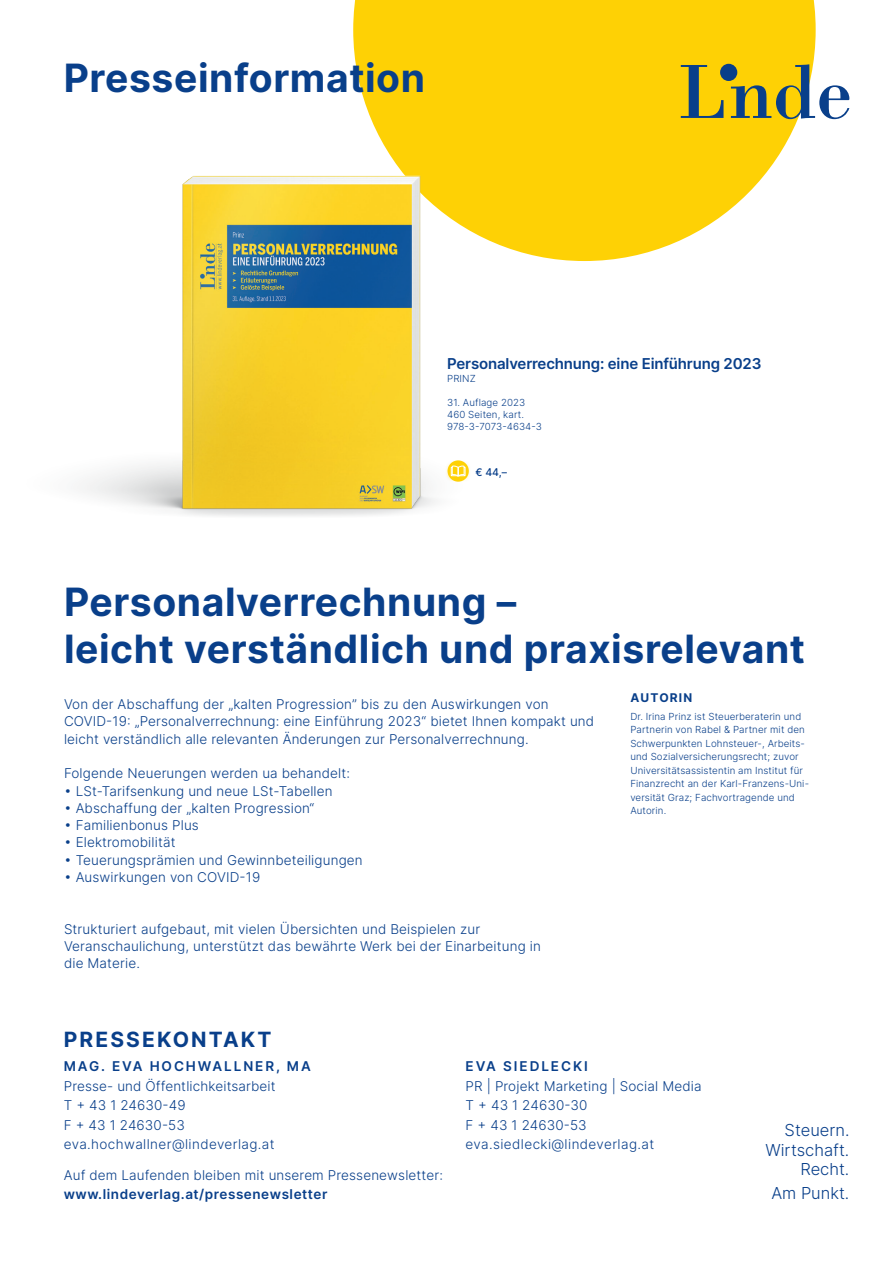
<style>
.page{position:relative;width:893px;height:1263px;background:#fff}
.page>*{position:absolute;margin:0;border:0;box-sizing:border-box;transform-origin:0 0}
.t1{font:700 39px/46.8px "Inter";letter-spacing:.015em;color:#093f8a}
.t2{font:700 21px "Inter";letter-spacing:.1em;color:#093f8a}
.t3{font:300 16.5px/19.5px "Inter";color:#093f8a;text-align:right}
.t4{font:600 15px "Inter";letter-spacing:-.01em;color:#093f8a}
.t5{font:300 13.5px/19.5px "Inter";letter-spacing:.01em;color:#093f8a}
.t6{font:600 13.5px "Inter";letter-spacing:.04em;color:#093f8a}
.t7{font:600 13.5px "Inter";letter-spacing:.14em;color:#093f8a}
.t8{font:700 12px "Inter";letter-spacing:.1em;color:#093f8a}
.t9{font:500 10.5px "Inter";color:#093f8a}
.t10{font:300 9.75px/13.5px "Inter";letter-spacing:.01em;color:#093f8a}
</style>
<div class="page">
<svg style="left:353px;top:0;width:463px;height:253px;background:#fed727"></svg>
<svg style="left:681px;top:65px;width:42px;height:53px;background:#afa22f"></svg>
<svg style="left:731px;top:64px;width:118px;height:55px"></svg>
<div style="left:720px;top:64px;width:17px;height:17px;background:#093f8a;border-radius:50%"></div>
<img style="left:81px;top:154px;width:566px;height:362px">
<div style="left:445px;top:460px;width:26px;height:22px;background:#fed105;opacity:.75"></div>
<svg style="left:450px;top:465px;width:16px;height:12px"></svg>
<h1 class="t1" style="left:64px;top:54px;width:363px">Presseinformation</h1>
<p class="t4" style="left:447px;top:352px;width:316px">Personalverrechnung: eine Einführung 2023</p>
<p class="t10" style="left:447px;top:372px;width:30px">PRINZ</p>
<p class="t10" style="left:447px;top:396px;width:96px;line-height:12px">31. Auflage 2023<br>460 Seiten, kart.<br>978-3-7073-4634-3</p>
<p class="t9" style="left:476px;top:464px;width:33px">€ 44,–</p>
<h1 class="t1" style="left:64px;top:577px;width:742px">Personalverrechnung –<br>leicht verständlich und praxisrelevant</h1>
<p class="t5" style="left:64px;top:695px;width:532px;line-height:17.2px">Von der Abschaffung der „kalten Progression” bis zu den Auswirkungen von<br>COVID-19: „Personalverrechnung: eine Einführung 2023“ bietet Ihnen kompakt und leicht verständlich alle relevanten Änderungen zur Personalverrechnung.</p>
<p class="t5" style="left:64px;top:763px;width:288px">Folgende Neuerungen werden ua behandelt:</p>
<p class="t5" style="left:64px;top:780px;width:270px">• LSt-Tarifsenkung und neue LSt-Tabellen</p>
<p class="t5" style="left:64px;top:798px;width:252px">• Abschaffung der „kalten Progression“</p>
<p class="t5" style="left:64px;top:815px;width:136px">• Familienbonus Plus</p>
<p class="t5" style="left:64px;top:832px;width:113px">• Elektromobilität</p>
<p class="t5" style="left:64px;top:849px;width:300px">• Teuerungsprämien und Gewinnbeteiligungen</p>
<p class="t5" style="left:64px;top:867px;width:198px">• Auswirkungen von COVID-19</p>
<p class="t5" style="left:64px;top:920px;width:478px;line-height:17.2px">Strukturiert aufgebaut, mit vielen Übersichten und Beispielen zur<br>Veranschaulichung, unterstützt das bewährte Werk bei der Einarbeitung in die Materie.</p>
<p class="t8" style="left:630px;top:689px;width:64px">AUTORIN</p>
<p class="t10" style="left:630px;top:709px;width:180px">Dr. Irina Prinz ist Steuerberaterin und Partnerin von Rabel &amp; Partner mit den Schwerpunkten Lohnsteuer-, Arbeits&shy;und Sozialversicherungsrecht; zuvor Universitätsassistentin am Institut für Finanzrecht an der Karl-Franzens-Uni&shy;versität Graz; Fachvortragende und Autorin.</p>
<h2 class="t2" style="left:64px;top:1024px;width:209px">PRESSEKONTAKT</h2>
<p class="t7" style="left:64px;top:1056px;width:249px">MAG. EVA HOCHWALLNER, MA</p>
<p class="t5" style="left:64px;top:1075px;width:213px">Presse- und Öffentlichkeitsarbeit<br>T + 43 1 24630-49<br>F + 43 1 24630-53 eva.hochwallner@lindeverlag.at</p>
<p class="t5" style="left:64px;top:1165px;width:381px">Auf dem Laufenden bleiben mit unserem Pressenewsletter:</p>
<p class="t6" style="left:64px;top:1184px;width:265px">www.lindeverlag.at/pressenewsletter</p>
<p class="t7" style="left:466px;top:1056px;width:124px">EVA SIEDLECKI</p>
<p class="t5" style="left:466px;top:1075px;width:237px">PR | Projekt Marketing | Social Media<br>T + 43 1 24630-30<br>F + 43 1 24630-53 eva.siedlecki@lindeverlag.at</p>
<p class="t3" style="left:765px;top:1120px;width:85px">Steuern.<br>Wirtschaft.<br>Recht.</p>
<p class="t3" style="left:771px;top:1183px;width:80px">Am Punkt.</p>
</div>
